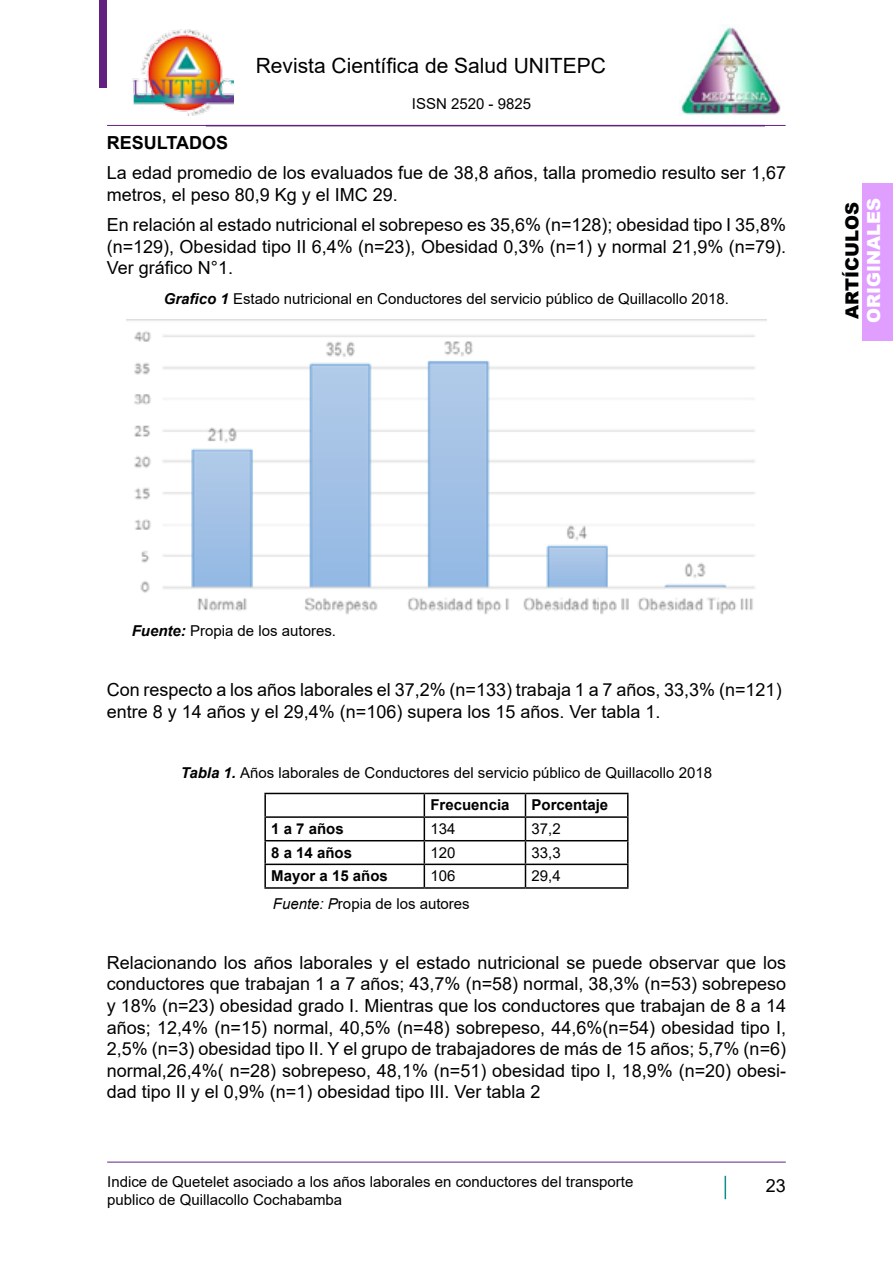
<style>
.page{position:relative;width:893px;height:1263px;background:#fff}
.page>*{position:absolute;margin:0;border:0;box-sizing:border-box;transform-origin:0 0}
.t1{font:21px "Arial";color:#000}
.t2{font:18px/21.6px "Arial";color:#000}
.t3{font:900 18px "Arial";color:#fff}
.t4{font:700 18px "Arial";color:#000}
.t5{font:900 18px "Arial";color:#000}
.t6{font:15px/18px "Arial";color:#000}
.t7{font:700 15px "Arial";color:#000}
.s1{font-weight:700;font-style:italic}
.s2{font-weight:700}
.s3{font-style:italic}
</style>
<div class="page">
<div style="left:863px;top:183px;width:30px;height:157px;background:#e09fff"></div>
<div style="left:100px;top:0;width:7px;height:88px;background:#622181"></div>
<img style="left:132px;top:29px;width:102px;height:86px">
<hr style="left:107px;top:125px;width:679px;height:1px;background:#60247f">
<hr style="left:107px;top:1162px;width:679px;height:1px;background:#60247f">
<img style="left:679px;top:24px;width:102px;height:91px">
<svg style="left:725px;top:1176px;width:1px;height:23px"></svg>
<img style="left:126px;top:319px;width:641px;height:295px">
<hr style="left:264px;top:793px;width:160px;height:1px;background:#000">
<hr style="left:264px;top:794px;width:2px;height:22px;background:#000">
<hr style="left:424px;top:793px;width:101px;height:1px;background:#000">
<hr style="left:525px;top:793px;width:104px;height:1px;background:#000">
<hr style="left:627px;top:794px;width:2px;height:22px;background:#000">
<hr style="left:264px;top:816px;width:160px;height:2px;background:#000">
<hr style="left:264px;top:818px;width:2px;height:22px;background:#000">
<hr style="left:424px;top:816px;width:101px;height:2px;background:#000">
<hr style="left:525px;top:816px;width:104px;height:2px;background:#000">
<hr style="left:627px;top:818px;width:2px;height:22px;background:#000">
<hr style="left:264px;top:840px;width:160px;height:1px;background:#000">
<hr style="left:264px;top:841px;width:2px;height:22px;background:#000">
<hr style="left:424px;top:840px;width:101px;height:1px;background:#000">
<hr style="left:525px;top:840px;width:104px;height:1px;background:#000">
<hr style="left:627px;top:841px;width:2px;height:22px;background:#000">
<hr style="left:264px;top:863px;width:160px;height:2px;background:#000">
<hr style="left:264px;top:865px;width:2px;height:22px;background:#000">
<hr style="left:424px;top:863px;width:101px;height:2px;background:#000">
<svg style="left:424px;top:794px;width:1px;height:93px"></svg>
<hr style="left:525px;top:863px;width:104px;height:2px;background:#000">
<svg style="left:525px;top:794px;width:1px;height:93px"></svg>
<hr style="left:627px;top:865px;width:2px;height:22px;background:#000">
<hr style="left:264px;top:887px;width:160px;height:2px;background:#000">
<hr style="left:424px;top:887px;width:101px;height:2px;background:#000">
<hr style="left:525px;top:887px;width:104px;height:2px;background:#000">
<p class="t1" style="left:256px;top:51px;width:352px">Revista Científica de Salud UNITEPC</p>
<p class="t6" style="left:412px;top:95px;width:121px">ISSN 2520 - 9825</p>
<p class="t4" style="left:107px;top:130px;width:123px">RESULTADOS</p>
<p class="t2" style="left:107px;top:162px;width:681px">La edad promedio de los evaluados fue de 38,8 años, talla promedio resulto ser 1,67 metros, el peso 80,9 Kg y el IMC 29.</p>
<p class="t2" style="left:107px;top:214px;width:681px;text-align:justify">En relación al estado nutricional el sobrepeso es 35,6% (n=128); obesidad tipo I 35,8% (n=129), Obesidad tipo II 6,4% (n=23), Obesidad 0,3% (n=1) y normal 21,9% (n=79).<br>Ver gráfico N°1.</p>
<p class="t6" style="left:164px;top:290px;width:567px"><span class="s1">Grafico 1</span> Estado nutricional en Conductores del servicio público de Quillacollo 2018.</p>
<p class="t5" style="left:839px;top:319px;width:118px;rotate:-90deg">ARTÍCULOS</p>
<p class="t3" style="left:861px;top:323px;width:126px;rotate:-90deg">ORIGINALES</p>
<p class="t6" style="left:132px;top:622px;width:206px"><span class="s1">Fuente:</span> Propia de los autores.</p>
<p class="t2" style="left:107px;top:679px;width:676px">Con respecto a los años laborales el 37,2% (n=133) trabaja 1 a 7 años, 33,3% (n=121) entre 8 y 14 años y el 29,4% (n=106) supera los 15 años. Ver tabla 1.</p>
<p class="t6" style="left:430px;top:757px;width:283px;line-height:32.1px;text-indent:-250px"><span class="s1">Tabla 1.</span> Años laborales de Conductores del servicio público de Quillacollo 2018<br><span class="s2">Frecuencia</span></p>
<p class="t7" style="left:531px;top:794px;width:78px">Porcentaje</p>
<p class="t7" style="left:271px;top:818px;width:74px">1 a 7 años</p>
<p class="t6" style="left:430px;top:820px;width:27px">134</p>
<p class="t6" style="left:531px;top:820px;width:31px">37,2</p>
<p class="t7" style="left:271px;top:842px;width:82px">8 a 14 años</p>
<p class="t6" style="left:430px;top:843px;width:27px">120</p>
<p class="t6" style="left:531px;top:843px;width:31px">33,3</p>
<p class="t7" style="left:271px;top:865px;width:118px">Mayor a 15 años</p>
<p class="t6" style="left:430px;top:867px;width:27px">106</p>
<p class="t6" style="left:531px;top:867px;width:31px">29,4</p>
<p class="t6" style="left:273px;top:894px;width:198px"><span class="s3">Fuente: P</span>ropia de los autores</p>
<p class="t2" style="left:107px;top:951px;width:681px;text-align:justify">Relacionando los años laborales y el estado nutricional se puede observar que los conductores que trabajan 1 a 7 años; 43,7% (n=58) normal, 38,3% (n=53) sobrepeso y 18% (n=23) obesidad grado I. Mientras que los conductores que trabajan de 8 a 14 años; 12,4% (n=15) normal, 40,5% (n=48) sobrepeso, 44,6%(n=54) obesidad tipo I, 2,5% (n=3) obesidad tipo II. Y el grupo de trabajadores de más de 15 años; 5,7% (n=6) normal,26,4%( n=28) sobrepeso, 48,1% (n=51) obesidad tipo I, 18,9% (n=20) obesi&shy;dad tipo II y el 0,9% (n=1) obesidad tipo III. Ver tabla 2</p>
<p class="t6" style="left:107px;top:1172px;width:528px">Indice de Quetelet asociado a los años laborales en conductores del transporte publico de Quillacollo Cochabamba</p>
<p class="t2" style="left:766px;top:1175px;width:22px">23</p>
</div>
